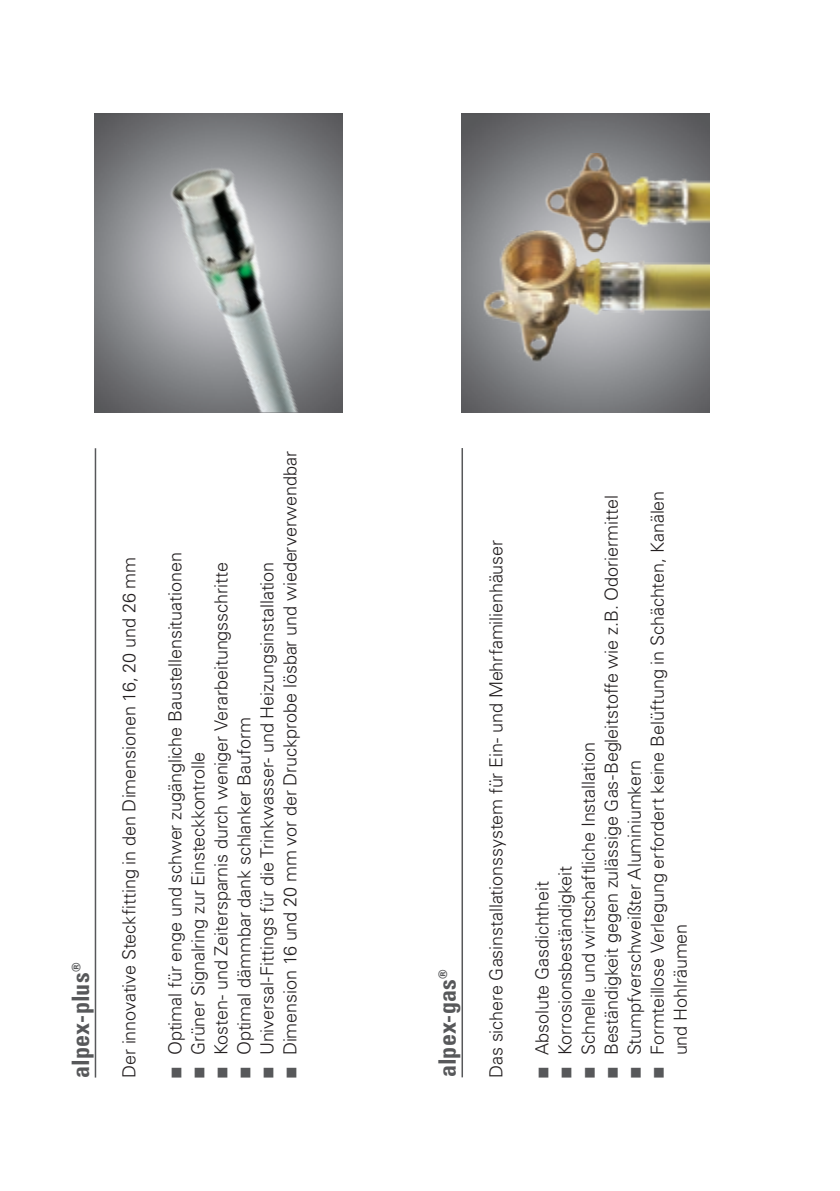
<style>
.page{position:relative;width:840px;height:1191px;background:#fff}
.page>*{position:absolute;margin:0;border:0;box-sizing:border-box;transform-origin:0 0}
.t1{font:700 condensed 24px "Univers LT Pro";color:#57585a}
.t2{font:300 18px/23px "Univers LT Pro 45";letter-spacing:-.005em;color:#231f20}
.t3{font:14px "Zapf Dingbats";color:#57585a}
.s1{color:#57585a}
</style>
<div class="page">
<img style="left:95px;top:113px;width:247px;height:299px">
<img style="left:110px;top:113px;width:230px;height:299px">
<img style="left:461px;top:113px;width:248px;height:299px">
<img style="left:470px;top:153px;width:239px;height:222px">
<hr style="left:95px;top:448px;width:1px;height:629px;background:#57585a">
<hr style="left:461px;top:448px;width:2px;height:629px;background:#57585a">
<h1 class="t1" style="left:66px;top:1077px;width:116px;rotate:-90deg">alpex-plus®</h1>
<p class="t2" style="left:117px;top:1078px;width:523px;rotate:-90deg">Der innovative Steckfitting in den Dimensionen 16, 20 und 26 mm</p>
<p class="t2" style="left:278px;top:1078px;width:628px;rotate:-90deg"><span class="s1">■</span> Dimension 16 und 20 mm vor der Druckprobe lösbar und wiederverwendbar</p>
<p class="t2" style="left:163px;top:1055px;width:504px;rotate:-90deg">Optimal für enge und schwer zugängliche Baustellensituationen</p>
<p class="t2" style="left:209px;top:1078px;width:517px;rotate:-90deg"><span class="s1">■</span> Kosten- und Zeitersparnis durch weniger Verarbeitungsschritte</p>
<p class="t2" style="left:255px;top:1078px;width:518px;rotate:-90deg"><span class="s1">■</span> Universal-Fittings für die Trinkwasser- und Heizungsinstallation</p>
<p class="t2" style="left:232px;top:1078px;width:362px;rotate:-90deg"><span class="s1">■</span> Optimal dämmbar dank schlanker Bauform</p>
<p class="t2" style="left:186px;top:1078px;width:328px;rotate:-90deg"><span class="s1">■</span> Grüner Signalring zur Einsteckkontrolle</p>
<p class="t3" style="left:170px;top:1078px;width:12px;rotate:-90deg">■</p>
<h1 class="t1" style="left:432px;top:1077px;width:110px;rotate:-90deg">alpex-gas®</h1>
<p class="t2" style="left:484px;top:1078px;width:539px;rotate:-90deg">Das sichere Gasinstallationssystem für Ein- und Mehrfamilienhäuser</p>
<p class="t2" style="left:530px;top:1078px;width:198px;rotate:-90deg"><span class="s1">■</span> Absolute Gasdichtheit</p>
<p class="t2" style="left:576px;top:1078px;width:337px;rotate:-90deg"><span class="s1">■</span> Schnelle und wirtschaftliche Installation</p>
<p class="t2" style="left:553px;top:1078px;width:214px;rotate:-90deg"><span class="s1">■</span> Korrosionsbeständigkeit</p>
<p class="t2" style="left:645px;top:1055px;width:566px;text-indent:-23px;rotate:-90deg"><span class="s1">■</span> Formteillose Verlegung erfordert keine Belüftung in Schächten, Kanälen und Hohlräumen</p>
<p class="t2" style="left:599px;top:1078px;width:584px;rotate:-90deg"><span class="s1">■</span> Beständigkeit gegen zulässige Gas-Begleitstoffe wie z.B. Odoriermittel</p>
<p class="t2" style="left:622px;top:1078px;width:319px;rotate:-90deg"><span class="s1">■</span> Stumpfverschweißter Aluminiumkern</p>
</div>
